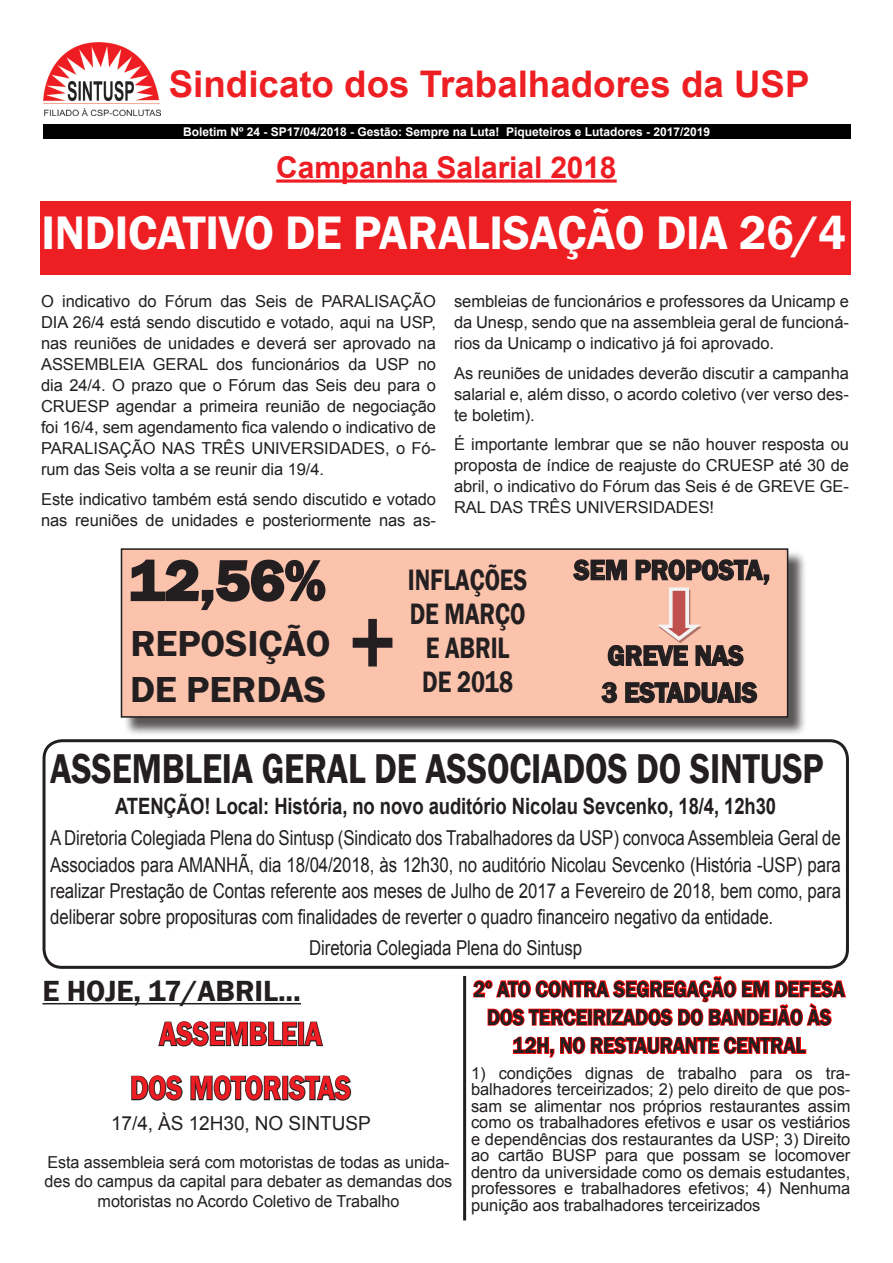
<style>
.page{position:relative;width:893px;height:1263px;background:#fff}
.page>*{position:absolute;margin:0;border:0;box-sizing:border-box;transform-origin:0 0}
.Título_3{font:600 93.6px "Franklin Gothic";color:#231f20;scale:.86 1}
.Título_3-2{font:600 57.6px "Franklin Gothic";color:#231f20;scale:1.04 1}
.Título_3-3{font:600 48.3px "Franklin Gothic";letter-spacing:-.005em;color:#fff}
.Título_3-4{font:600 42.9px "Franklin Gothic";letter-spacing:-.005em;color:#231f20;scale:.82 1}
.Título_3-5{font:600 37.2px "Franklin Gothic";letter-spacing:-.005em;color:#231f20;scale:1.04 1}
.t1{font:700 36.75px "Arial";color:#ee1f23}
.Título_3-6{font:600 34.2px "Franklin Gothic";letter-spacing:-.005em;color:#ee1d23;scale:.82 1}
.Título_3-7{font:600 30.3px "Franklin Gothic";letter-spacing:-.005em;color:#231f20;scale:.79 1}
.Título_3-8{font:700 30px "Arial";letter-spacing:-.005em;color:#ee1d23}
.Título_3-9{font:600 30px "Franklin Gothic";letter-spacing:-.005em;color:#231f20}
.Título_3-10{font:600 28.8px "Franklin Gothic";letter-spacing:-.005em;color:#231f20;scale:.94 1}
.Título_3-11{font:600 22.95px/28.3px "Franklin Gothic";letter-spacing:-.005em;color:#231f20;text-align:center;scale:.88 1}
.Título_3-12{font:700 22.5px "Arial";letter-spacing:-.005em;color:#231f20;scale:.82 1}
.Título_3-13{font:20.55px/26.1px "Arial";letter-spacing:-.005em;color:#231f20;text-align:justify;scale:.82 1}
.Título_3-14{font:19.35px "Arial";letter-spacing:-.005em;color:#231f20}
.Título_3-15{font:16.5px/21px "Arial";letter-spacing:-.005em;color:#231f20;text-align:justify}
.t2{font:700 12px "Arial";color:#fff}
</style>
<div class="page">
<img style="left:43px;top:42px;width:118px;height:73px">
<div style="left:43px;top:739px;width:806px;height:230px;border:3px solid #231f20;border-radius:18px"></div>
<div style="left:40px;top:202px;width:810px;height:73px;background:#ee1f23"></div>
<div style="left:43px;top:124px;width:808px;height:15px;background:#000"></div>
<svg style="left:276px;top:179px;width:341px;height:4px"></svg>
<div style="left:123px;top:551px;width:684px;height:185px;background:#231f20;opacity:.75"></div>
<div style="left:121px;top:549px;width:667px;height:168px;background:#fbc2ac"></div>
<div style="left:121px;top:548px;width:667px;height:170px;border:2px solid #231f20"></div>
<svg style="left:130px;top:559px;width:196px;height:52px"></svg>
<svg style="left:601px;top:681px;width:17px;height:23px"></svg>
<svg style="left:625px;top:681px;width:133px;height:23px"></svg>
<svg style="left:573px;top:559px;width:197px;height:108px"></svg>
<hr style="left:43px;top:1003px;width:258px;height:1px;background:#231f20">
<svg style="left:473px;top:975px;width:373px;height:51px"></svg>
<svg style="left:512px;top:1036px;width:295px;height:22px"></svg>
<svg style="left:158px;top:1021px;width:165px;height:26px"></svg>
<svg style="left:131px;top:1075px;width:52px;height:26px"></svg>
<svg style="left:190px;top:1075px;width:162px;height:26px"></svg>
<hr style="left:463px;top:976px;width:3px;height:244px;background:#231f20">
<h3 class="t1" style="left:169px;top:59px;width:642px">Sindicato dos Trabalhadores da USP</h3>
<p class="t2" style="left:183px;top:124px;width:529px">Boletim Nº 24 - SP17/04/2018 - Gestão: Sempre na Luta! Piqueteiros e Lutadores - 2017/2019</p>
<p class="Título_3-8" style="left:276px;top:147px;width:342px">Campanha Salarial 2018</p>
<p class="Título_3-3" style="left:42px;top:203px;width:806px">INDICATIVO DE PARALISAÇÃO DIA 26/4</p>
<p class="Título_3-15" style="left:41px;top:291px;width:396px">O indicativo do Fórum das Seis de PARALISAÇÃO DIA 26/4 está sendo discutido e votado, aqui na USP, nas reuniões de unidades e deverá ser aprovado na ASSEMBLEIA GERAL dos funcionários da USP no dia 24/4. O prazo que o Fórum das Seis deu para o CRUESP agendar a primeira reunião de negociação foi 16/4, sem agendamento fica valendo o indicativo de PARALISAÇÃO NAS TRÊS UNIVERSIDADES, o Fó&shy;rum das Seis volta a se reunir dia 19/4.</p>
<p class="Título_3-15" style="left:41px;top:489px;width:396px">Este indicativo também está sendo discutido e votado nas reuniões de unidades e posteriormente nas as-</p>
<p class="Título_3-15" style="left:454px;top:291px;width:396px">sembleias de funcionários e professores da Unicamp e da Unesp, sendo que na assembleia geral de funcioná&shy;rios da Unicamp o indicativo já foi aprovado.</p>
<p class="Título_3-15" style="left:454px;top:363px;width:396px">As reuniões de unidades deverão discutir a campanha salarial e, além disso, o acordo coletivo (ver verso des&shy;te boletim).</p>
<p class="Título_3-15" style="left:454px;top:434px;width:396px">É importante lembrar que se não houver resposta ou proposta de índice de reajuste do CRUESP até 30 de abril, o indicativo do Fórum das Seis é de GREVE GE-RAL DAS TRÊS UNIVERSIDADES!</p>
<p class="Título_3-2" style="left:129px;top:545px;width:190px">12,56%</p>
<p class="Título_3-5" style="left:130px;top:621px;width:194px">REPOSIÇÃO</p>
<p class="Título_3" style="left:349px;top:585px;width:56px">+</p>
<p class="Título_3-5" style="left:130px;top:666px;width:190px">DE PERDAS</p>
<p class="Título_3-7" style="left:408px;top:561px;width:153px">INFLAÇÕES</p>
<p class="Título_3-7" style="left:410px;top:595px;width:148px">DE MARÇO</p>
<p class="Título_3-7" style="left:426px;top:629px;width:108px">E ABRIL</p>
<p class="Título_3-7" style="left:422px;top:663px;width:116px">DE 2018</p>
<p class="Título_3-10" style="left:574px;top:552px;width:210px">SEM PROPOSTA,</p>
<p class="Título_3-10" style="left:607px;top:638px;width:147px">GREVE NAS</p>
<p class="Título_3-10" style="left:602px;top:675px;width:167px">3 ESTADUAIS</p>
<p class="Título_3-4" style="left:50px;top:742px;width:945px">ASSEMBLEIA GERAL DE ASSOCIADOS DO SINTUSP</p>
<p class="Título_3-12" style="left:115px;top:791px;width:808px">ATENÇÃO! Local: História, no novo auditório Nicolau Sevcenko, 18/4, 12h30</p>
<p class="Título_3-13" style="left:50px;top:825px;width:966px">A Diretoria Colegiada Plena do Sintusp (Sindicato dos Trabalhadores da USP) convoca Assembleia Geral de Associados para AMANHÃ, dia 18/04/2018, às 12h30, no auditório Nicolau Sevcenko (História -USP) para realizar Prestação de Contas referente aos meses de Julho de 2017 a Fevereiro de 2018, bem como, para deliberar sobre proposituras com finalidades de reverter o quadro financeiro negativo da entidade.</p>
<p class="Título_3-13" style="left:309px;top:935px;width:334px">Diretoria Colegiada Plena do Sintusp</p>
<p class="Título_3-9" style="left:43px;top:973px;width:260px">E HOJE, 17/ABRIL...</p>
<p class="Título_3-11" style="left:473px;top:975px;width:424px">2º ATO CONTRA SEGREGAÇÃO EM DEFESA<br>DOS TERCEIRIZADOS DO BANDEJÃO ÀS<br>12H, NO RESTAURANTE CENTRAL</p>
<p class="Título_3-15" style="left:471px;top:1065px;width:381px;line-height:16.5px">1) condições dignas de trabalho para os tra&shy;balhadores terceirizados; 2) pelo direito de que pos&shy;sam se alimentar nos próprios restaurantes assim como os trabalhadores efetivos e usar os vestiários e dependências dos restaurantes da USP; 3) Direito ao cartão BUSP para que possam se locomover dentro da universidade como os demais estudantes, professores e trabalhadores efetivos; 4) Nenhuma punição aos trabalhadores terceirizados</p>
<p class="Título_3-6" style="left:159px;top:1013px;width:200px">ASSEMBLEIA</p>
<p class="Título_3-6" style="left:130px;top:1067px;width:271px">DOS MOTORISTAS</p>
<p class="Título_3-14" style="left:111px;top:1111px;width:261px">17/4, ÀS 12H30, NO SINTUSP</p>
<p class="Título_3-15" style="left:45px;top:1152px;width:409px;line-height:19.5px;text-align:center">Esta assembleia será com motoristas de todas as unida&shy;des do campus da capital para debater as demandas dos motoristas no Acordo Coletivo de Trabalho</p>
</div>
